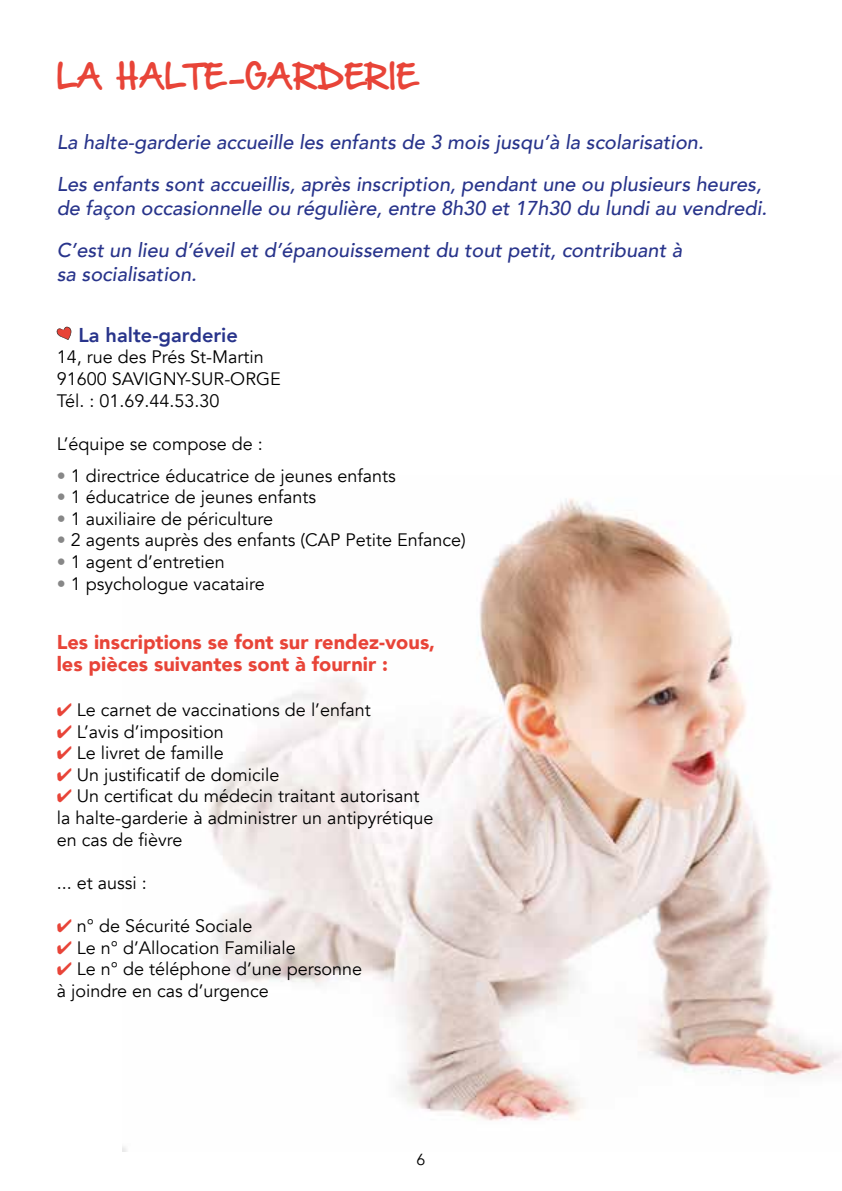
<style>
.page{position:relative;width:842px;height:1191px;background:#fff}
.page>*{position:absolute;margin:0;border:0;box-sizing:border-box;transform-origin:0 0}
.t1{font:28px "Hand Of Sean Demo";letter-spacing:.01em;color:#e84438}
.t2{font:italic 500 20px/42px "Avenir";color:#28348b}
.t3{font:900 20px/21.6px "Avenir";color:#e84438}
.t4{font:800 20px "Avenir";color:#28348b}
.t5{font:18px/21.6px "Avenir";color:#000}
.t6{font:16px "Avenir";color:#000}
.s1{color:#878787}
.s2{color:#e84438}
</style>
<div class="page">
<img style="left:122px;top:498px;width:720px;height:653px">
<svg style="left:56px;top:326px;width:16px;height:14px"></svg>
<h1 class="t1" style="left:57px;top:64px;width:362px">LA HALTE -GARDERIE</h1>
<p class="t2" style="left:57px;top:121px;width:706px">La halte-garderie accueille les enfants de 3 mois jusqu’à la scolarisation.<br>Les enfants sont accueillis, après inscription, pendant une ou plusieurs heures,</p>
<p class="t2" style="left:57px;top:187px;width:712px">de façon occasionnelle ou régulière, entre 8h30 et 17h30 du lundi au vendredi.<br>C’est un lieu d’éveil et d’épanouissement du tout petit, contribuant à</p>
<p class="t2" style="left:57px;top:253px;width:142px">sa socialisation.</p>
<p class="t4" style="left:79px;top:319px;width:161px">La halte-garderie</p>
<p class="t5" style="left:57px;top:347px;width:225px">14, rue des Prés St-Martin<br>91600 SAVIGNY-SUR-ORGE<br>Tél. : 01.69.44.53.30</p>
<p class="t5" style="left:57px;top:433px;width:207px">L’équipe se compose de :</p>
<p class="t5" style="left:57px;top:465px;width:340px"><span class="s1">•</span> 1 directrice éducatrice de jeunes enfants</p>
<p class="t5" style="left:57px;top:486px;width:261px"><span class="s1">•</span> 1 éducatrice de jeunes enfants</p>
<p class="t5" style="left:57px;top:508px;width:218px"><span class="s1">•</span> 1 auxiliaire de périculture</p>
<p class="t5" style="left:57px;top:529px;width:411px"><span class="s1">•</span> 2 agents auprès des enfants (CAP Petite Enfance)</p>
<p class="t5" style="left:57px;top:551px;width:169px"><span class="s1">•</span> 1 agent d’entretien</p>
<p class="t5" style="left:57px;top:573px;width:210px"><span class="s1">•</span> 1 psychologue vacataire</p>
<p class="t3" style="left:57px;top:631px;width:380px">Les inscriptions se font sur rendez-vous, les pièces suivantes sont à fournir :</p>
<p class="t5" style="left:57px;top:699px;width:315px"><span class="s2">✔</span> Le carnet de vaccinations de l’enfant</p>
<p class="t5" style="left:57px;top:721px;width:169px"><span class="s2">✔</span> L’avis d’imposition</p>
<p class="t5" style="left:57px;top:742px;width:169px"><span class="s2">✔</span> Le livret de famille</p>
<p class="t5" style="left:57px;top:764px;width:224px"><span class="s2">✔</span> Un justificatif de domicile</p>
<p class="t5" style="left:57px;top:785px;width:378px"><span class="s2">✔</span> Un certificat du médecin traitant autorisant la halte-garderie à administrer un antipyrétique en cas de fièvre</p>
<p class="t5" style="left:57px;top:872px;width:92px">... et aussi :</p>
<p class="t5" style="left:57px;top:915px;width:197px"><span class="s2">✔</span> n° de Sécurité Sociale</p>
<p class="t5" style="left:57px;top:937px;width:241px"><span class="s2">✔</span> Le n° d’Allocation Familiale</p>
<p class="t5" style="left:57px;top:958px;width:307px"><span class="s2">✔</span> Le n° de téléphone d’une personne à joindre en cas d’urgence</p>
<p class="t6" style="left:416px;top:1149px;width:10px">6</p>
</div>
